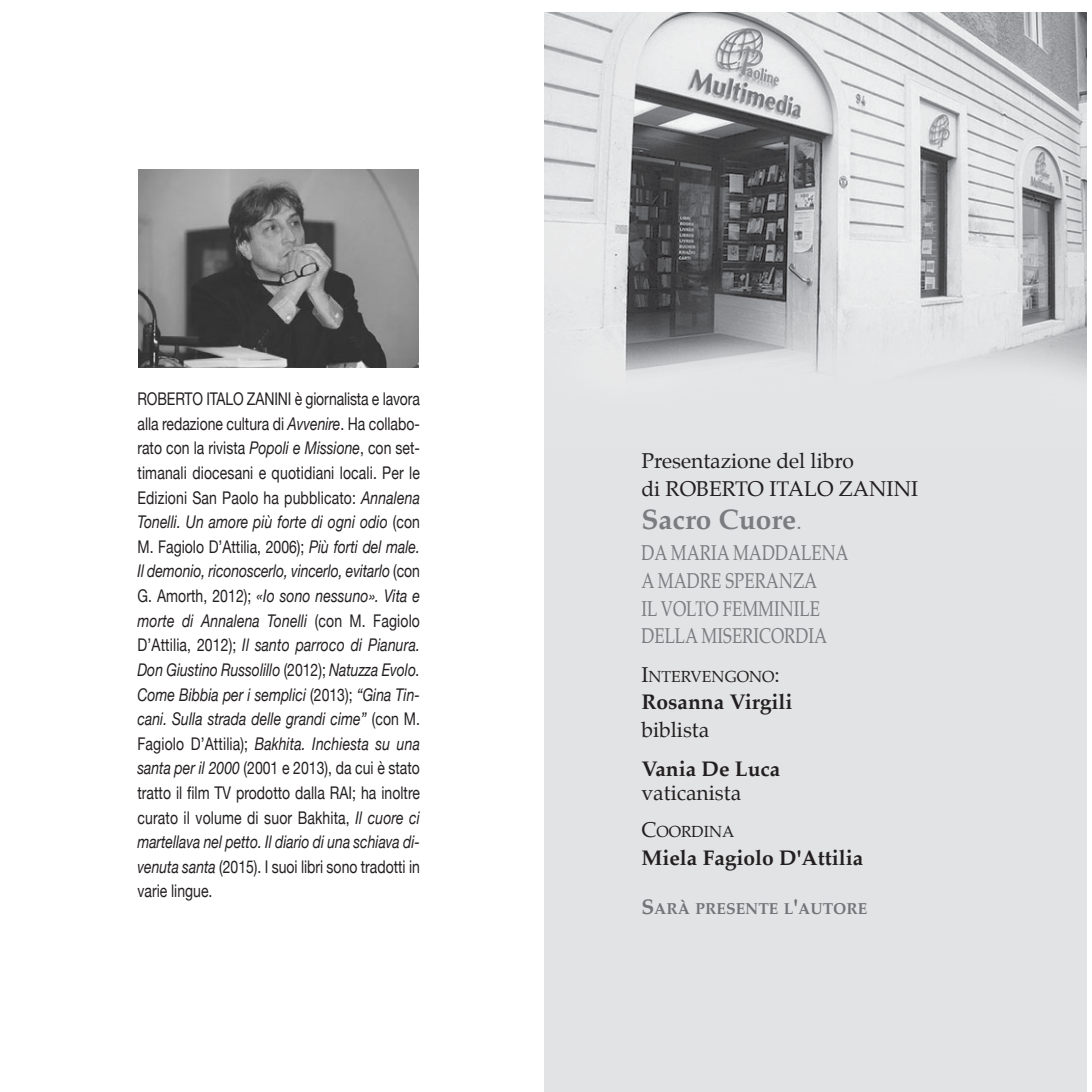
<style>
.page{position:relative;width:1092px;height:1092px;background:#fff}
.page>*{position:absolute;margin:0;border:0;box-sizing:border-box;transform-origin:0 0}
.t1{font:700 28px "Palatino";color:#7a7c7f}
.t2{font:21px/27.7px "Palatino";color:#7a7c7f;scale:.8 1}
.t3{font:21px/27.7px "Palatino";color:#231f20}
.t4{font:700 21px "Palatino";color:#231f20}
.t5{font:17.5px/24.7px "Helvetica Neue";color:#231f20;text-align:justify;scale:.8 1}
.t6{font:15.75px "Palatino";color:#231f20}
.t7{font:700 15.75px "Palatino";color:#737477}
.s1{font-style:italic}
.s2{font-weight:400;font-size:21px}
.s3{font-size:21px}
</style>
<div class="page">
<div style="left:545px;top:13px;width:541px;height:1078px;background:#e2e3e4"></div>
<img style="left:545px;top:13px;width:541px;height:359px">
<img style="left:139px;top:170px;width:279px;height:197px">
<p class="t5" style="left:137px;top:386px;width:354px">ROBERTO ITALO ZANINI è giornalista e lavora alla redazione cultura di <span class="s1">Avvenire</span>. Ha collabo&shy;rato con la rivista <span class="s1">Popoli e Missione</span>, con set&shy;timanali diocesani e quotidiani locali. Per le Edizioni San Paolo ha pubblicato: <span class="s1">Annalena Tonelli. Un amore più forte di ogni odio</span> (con M. Fagiolo D’Attilia, 2006); <span class="s1">Più forti del male.<br>Il demonio, riconoscerlo, vincerlo, evitarlo</span> (con G. Amorth, 2012); <span class="s1">«Io sono nessuno». Vita e morte di Annalena Tonelli</span> (con M. Fagiolo D’Attilia, 2012); <span class="s1">Il santo parroco di Pianura.<br>Don Giustino Russolillo</span> (2012); <span class="s1">Natuzza Evolo.<br>Come Bibbia per i semplici</span> (2013); <span class="s1">“Gina Tin&shy;cani. Sulla strada delle grandi cime”</span> (con M.<br>Fagiolo D’Attilia); <span class="s1">Bakhita. Inchiesta su una santa per il 2000</span> (2001 e 2013), da cui è stato tratto il film TV prodotto dalla RAI; ha inoltre curato il volume di suor Bakhita, <span class="s1">Il cuore ci martellava nel petto. Il diario di una schiava di&shy;venuta santa</span> (2015). I suoi libri sono tradotti in varie lingue.</p>
<p class="t3" style="left:641px;top:448px;width:278px">Presentazione del libro<br>di ROBERTO ITALO ZANINI</p>
<h1 class="t1" style="left:641px;top:506px;width:162px">Sacro Cuore<span class="s2">.</span></h1>
<p class="t2" style="left:641px;top:540px;width:260px">DA MARIA MADDALENA<br>A MADRE SPERANZA<br>IL VOLTO FEMMINILE<br>DELLA MISERICORDIA</p>
<p class="t6" style="left:641px;top:668px;width:140px"><span class="s3">I</span>NTERVENGONO<span class="s3">:</span></p>
<p class="t4" style="left:641px;top:692px;width:153px">Rosanna Virgili</p>
<p class="t3" style="left:641px;top:717px;width:69px">biblista</p>
<p class="t4" style="left:641px;top:758px;width:140px">Vania De Luca</p>
<p class="t3" style="left:641px;top:780px;width:101px">vaticanista</p>
<p class="t6" style="left:641px;top:824px;width:95px"><span class="s3">C</span>OORDINA</p>
<p class="t4" style="left:641px;top:847px;width:223px">Miela Fagiolo D'Attilia</p>
<p class="t7" style="left:641px;top:900px;width:227px"><span class="s3">S</span>ARÀ PRESENTE L<span class="s3">'</span>AUTORE</p>
</div>
